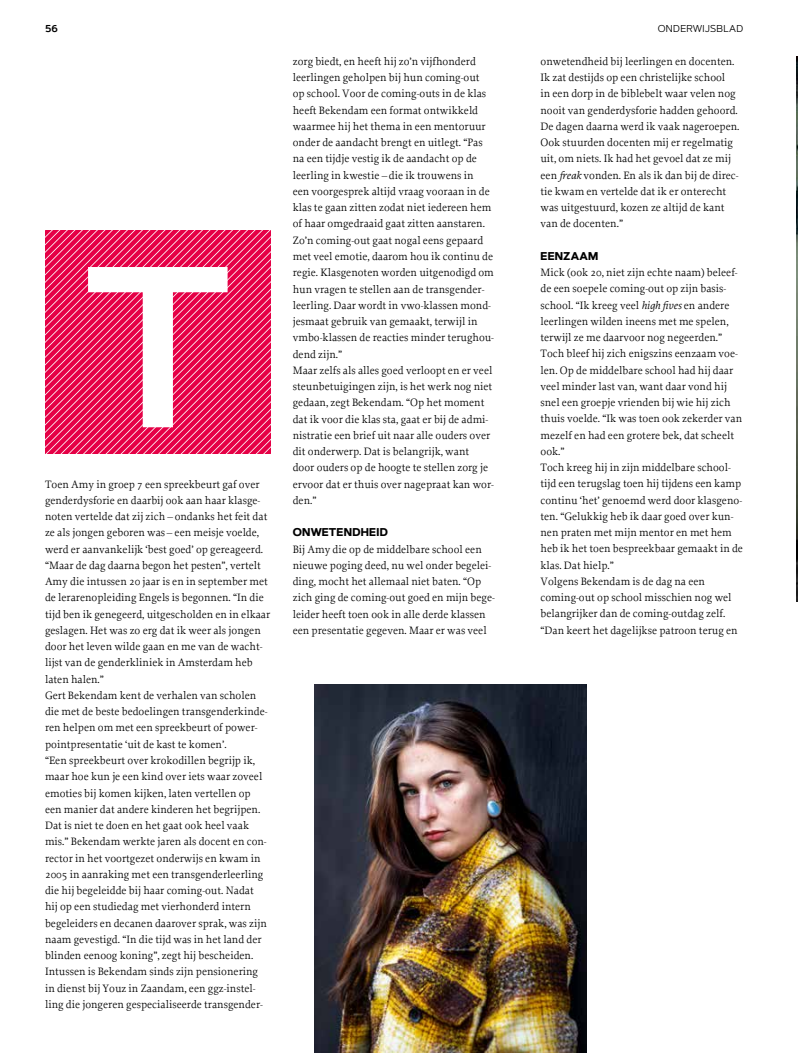
<style>
.page{position:relative;width:798px;height:1053px;background:#fff}
.page>*{position:absolute;margin:0;border:0;box-sizing:border-box;transform-origin:0 0}
.t1{font:600 228.75px "Artegra Sans";color:#fff}
.t2{font:11.25px/16.2px "Proforma";color:#000}
.t3{font:700 11.25px "Artegra Sans";letter-spacing:.02em;color:#000}
.t4{font:10px "Artegra Sans";letter-spacing:.02em;color:#000}
.t5{font:600 10px "Artegra Sans";color:#000}
.s1{font-style:italic}
</style>
<div class="page">
<svg style="left:45px;top:230px;width:225px;height:223px;background:#e82662"></svg>
<img style="left:796px;top:57px;width:1px;height:544px">
<img style="left:314px;top:684px;width:272px;height:368px">
<p class="t5" style="left:45px;top:22px;width:14px">56</p>
<p class="t4" style="left:657px;top:21px;width:87px">ONDERWIJSBLAD</p>
<h1 class="t1" style="left:81px;top:205px;width:154px">T</h1>
<p class="t2" style="left:45px;top:475px;width:227px">Toen Amy in groep 7 een spreekbeurt gaf over genderdysforie en daarbij ook aan haar klasge&shy;noten vertelde dat zij zich – ondanks het feit dat ze als jongen geboren was – een meisje voelde, werd er aanvankelijk ‘best goed’ op gereageerd. “Maar de dag daarna begon het pesten”, vertelt Amy die intussen 20 jaar is en in september met de lerarenopleiding Engels is begonnen. “In die tijd ben ik genegeerd, uitgescholden en in elkaar geslagen. Het was zo erg dat ik weer als jongen door het leven wilde gaan en me van de wacht&shy;lijst van de genderkliniek in Amsterdam heb laten halen.”<br>Gert Bekendam kent de verhalen van scholen die met de beste bedoelingen transgenderkinde&shy;ren helpen om met een spreekbeurt of power&shy;pointpresentatie ‘uit de kast te komen’.<br>“Een spreekbeurt over krokodillen begrijp ik, maar hoe kun je een kind over iets waar zoveel emoties bij komen kijken, laten vertellen op<br>een manier dat andere kinderen het begrijpen.<br>Dat is niet te doen en het gaat ook heel vaak mis.” Bekendam werkte jaren als docent en con&shy;rector in het voortgezet onderwijs en kwam in 2005 in aanraking met een transgenderleerling die hij begeleidde bij haar coming-out. Nadat<br>hij op een studiedag met vierhonderd intern begeleiders en decanen daarover sprak, was zijn naam gevestigd. “In die tijd was in het land der blinden eenoog koning”, zegt hij bescheiden.<br>Intussen is Bekendam sinds zijn pensionering in dienst bij Youz in Zaandam, een ggz-instel&shy;ling die jongeren gespecialiseerde transgender-</p>
<p class="t2" style="left:293px;top:53px;width:203px">zorg biedt, en heeft hij zo’n vijfhonderd leerlingen geholpen bij hun coming-out op school. Voor de coming-outs in de klas heeft Bekendam een format ontwikkeld waarmee hij het thema in een mentoruur onder de aandacht brengt en uitlegt. “Pas na een tijdje vestig ik de aandacht op de leerling in kwestie – die ik trouwens in<br>een voorgesprek altijd vraag vooraan in de klas te gaan zitten zodat niet iedereen hem of haar omgedraaid gaat zitten aanstaren.<br>Zo’n coming-out gaat nogal eens gepaard met veel emotie, daarom hou ik continu de regie. Klasgenoten worden uitgenodigd om hun vragen te stellen aan de transgender&shy;leerling. Daar wordt in vwo-klassen mond&shy;jesmaat gebruik van gemaakt, terwijl in vmbo-klassen de reacties minder terughou&shy;dend zijn.”<br>Maar zelfs als alles goed verloopt en er veel steunbetuigingen zijn, is het werk nog niet gedaan, zegt Bekendam. “Op het moment dat ik voor die klas sta, gaat er bij de admi&shy;nistratie een brief uit naar alle ouders over dit onderwerp. Dat is belangrijk, want<br>door ouders op de hoogte te stellen zorg je ervoor dat er thuis over nagepraat kan wor&shy;den.”</p>
<p class="t3" style="left:293px;top:525px;width:97px">ONWETENDHEID</p>
<p class="t2" style="left:293px;top:540px;width:204px">Bij Amy die op de middelbare school een nieuwe poging deed, nu wel onder begelei&shy;ding, mocht het allemaal niet baten. “Op zich ging de coming-out goed en mijn bege&shy;leider heeft toen ook in alle derde klassen een presentatie gegeven. Maar er was veel</p>
<p class="t2" style="left:540px;top:53px;width:200px">onwetendheid bij leerlingen en docenten.<br>Ik zat destijds op een christelijke school<br>in een dorp in de biblebelt waar velen nog nooit van genderdysforie hadden gehoord.<br>De dagen daarna werd ik vaak nageroepen.<br>Ook stuurden docenten mij er regelmatig uit, om niets. Ik had het gevoel dat ze mij een <span class="s1">freak</span> vonden. En als ik dan bij de direc&shy;tie kwam en vertelde dat ik er onterecht was uitgestuurd, kozen ze altijd de kant van de docenten.”</p>
<p class="t3" style="left:540px;top:249px;width:59px">EENZAAM</p>
<p class="t2" style="left:540px;top:264px;width:204px">Mick (ook 20, niet zijn echte naam) beleef&shy;de een soepele coming-out op zijn basis&shy;school. “Ik kreeg veel <span class="s1">high fives</span> en andere leerlingen wilden ineens met me spelen, terwijl ze me daarvoor nog negeerden.” Toch bleef hij zich enigszins eenzaam voe&shy;len. Op de middelbare school had hij daar veel minder last van, want daar vond hij snel een groepje vrienden bij wie hij zich thuis voelde. “Ik was toen ook zekerder van mezelf en had een grotere bek, dat scheelt ook.”<br>Toch kreeg hij in zijn middelbare school&shy;tijd een terugslag toen hij tijdens een kamp continu ‘het’ genoemd werd door klasgeno&shy;ten. “Gelukkig heb ik daar goed over kun&shy;nen praten met mijn mentor en met hem heb ik het toen bespreekbaar gemaakt in de klas. Dat hielp.”<br>Volgens Bekendam is de dag na een coming-out op school misschien nog wel belangrijker dan de coming-outdag zelf. “Dan keert het dagelijkse patroon terug en</p>
</div>
